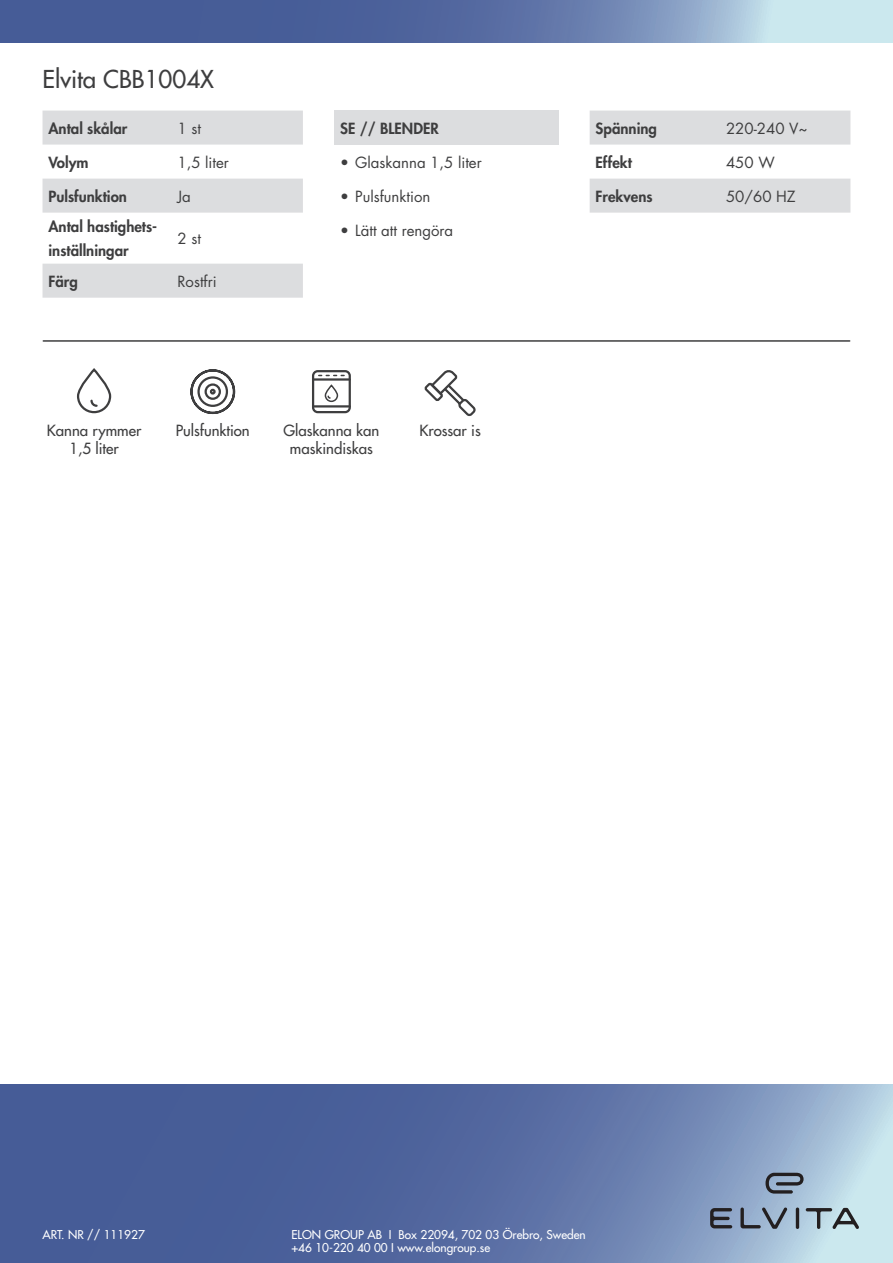
<style>
.page{position:relative;width:893px;height:1263px;background:#fff}
.page>*{position:absolute;margin:0;border:0;box-sizing:border-box;transform-origin:0 0}
.t1{font:500 24px "Futura Std";color:#3e3e3f}
.Info_bullets{font:800 15px/24px "Futura Std";color:#3e3e3f}
.Info_bullets-2{font:15px "Futura Std";color:#3e3e3f}
.t2{font:500 15px/18px "Futura Std";color:#3e3e3f;text-align:center}
.Info_bullets-3{font:500 11.85px "Futura Std";color:#fff}
</style>
<div class="page">
<svg style="left:0;top:1084px;width:893px;height:179px;background:#6278a9"></svg>
<svg style="left:0;top:0;width:893px;height:43px;background:#6c83b0"></svg>
<svg style="left:765px;top:1173px;width:38px;height:20px"></svg>
<svg style="left:740px;top:1207px;width:47px;height:22px"></svg>
<hr style="left:796px;top:1207px;width:3px;height:22px;background:#231f20;border-radius:2px">
<svg style="left:710px;top:1208px;width:22px;height:20px"></svg>
<svg style="left:806px;top:1208px;width:53px;height:21px"></svg>
<hr style="left:43px;top:340px;width:807px;height:2px;background:#3e3e3f">
<div style="left:334px;top:111px;width:224px;height:34px;background:#dcdddf"></div>
<svg style="left:590px;top:111px;width:260px;height:102px"></svg>
<svg style="left:43px;top:111px;width:260px;height:187px;fill:#dcdddf"></svg>
<div style="left:312px;top:370px;width:39px;height:43px;border:2px solid #3e3e3f;border-radius:5px"></div>
<hr style="left:313px;top:378px;width:37px;height:3px;background:#3e3e3f">
<hr style="left:313px;top:405px;width:37px;height:2px;background:#3e3e3f">
<svg style="left:319px;top:375px;width:25px;height:1px"></svg>
<div style="left:325px;top:385px;width:13px;height:17px;border:2px solid #3e3e3f;border-radius:6px"></div>
<svg style="left:327px;top:395px;width:4px;height:4px"></svg>
<svg style="left:424px;top:370px;width:52px;height:47px"></svg>
<div style="left:77px;top:369px;width:34px;height:44px;border:2px solid #3e3e3f;border-radius:16px"></div>
<svg style="left:90px;top:399px;width:8px;height:8px"></svg>
<svg style="left:190px;top:369px;width:46px;height:46px"></svg>
<p class="t1" style="left:43px;top:64px;width:173px">Elvita CBB1004X</p>
<p class="Info_bullets" style="left:49px;top:116px;width:80px">Antal skålar</p>
<p class="Info_bullets-2" style="left:177px;top:119px;width:25px">1 st</p>
<p class="Info_bullets" style="left:49px;top:150px;width:42px">Volym</p>
<p class="Info_bullets-2" style="left:177px;top:153px;width:53px">1,5 liter</p>
<p class="Info_bullets" style="left:49px;top:184px;width:80px">Pulsfunktion</p>
<p class="Info_bullets-2" style="left:177px;top:187px;width:15px">Ja</p>
<p class="Info_bullets" style="left:49px;top:215px;width:110px">Antal hastighets&shy;inställningar</p>
<p class="Info_bullets-2" style="left:177px;top:229px;width:25px">2 st</p>
<p class="Info_bullets" style="left:49px;top:269px;width:31px">Färg</p>
<p class="Info_bullets-2" style="left:177px;top:272px;width:41px">Rostfri</p>
<p class="Info_bullets" style="left:340px;top:116px;width:100px">SE // BLENDER</p>
<p class="Info_bullets-2" style="left:340px;top:153px;width:143px">• Glaskanna 1,5 liter</p>
<p class="Info_bullets-2" style="left:340px;top:187px;width:92px">• Pulsfunktion</p>
<p class="Info_bullets-2" style="left:340px;top:221px;width:114px">• Lätt att rengöra</p>
<p class="t2" style="left:176px;top:422px;width:76px">Pulsfunktion</p>
<p class="t2" style="left:283px;top:422px;width:97px">Glaskanna kan maskindiskas</p>
<p class="t2" style="left:47px;top:422px;width:96px">Kanna rymmer</p>
<p class="t2" style="left:419px;top:422px;width:63px">Krossar is</p>
<p class="t2" style="left:69px;top:440px;width:51px">1,5 liter</p>
<p class="Info_bullets" style="left:596px;top:116px;width:63px">Spänning</p>
<p class="Info_bullets-2" style="left:726px;top:119px;width:83px">220-240 V~</p>
<p class="Info_bullets" style="left:596px;top:150px;width:38px">Effekt</p>
<p class="Info_bullets-2" style="left:726px;top:153px;width:50px">450 W</p>
<p class="Info_bullets" style="left:596px;top:184px;width:58px">Frekvens</p>
<p class="Info_bullets-2" style="left:726px;top:187px;width:71px">50/60 HZ</p>
<p class="Info_bullets-3" style="left:43px;top:1227px;width:104px">ART. NR // 111927</p>
<p class="Info_bullets-3" style="left:291px;top:1227px;width:296px">ELON GROUP AB I Box 22094, 702 03 Örebro, Sweden</p>
<p class="Info_bullets-3" style="left:291px;top:1240px;width:200px">+46 10-220 40 00 I www.elongroup.se</p>
</div>
